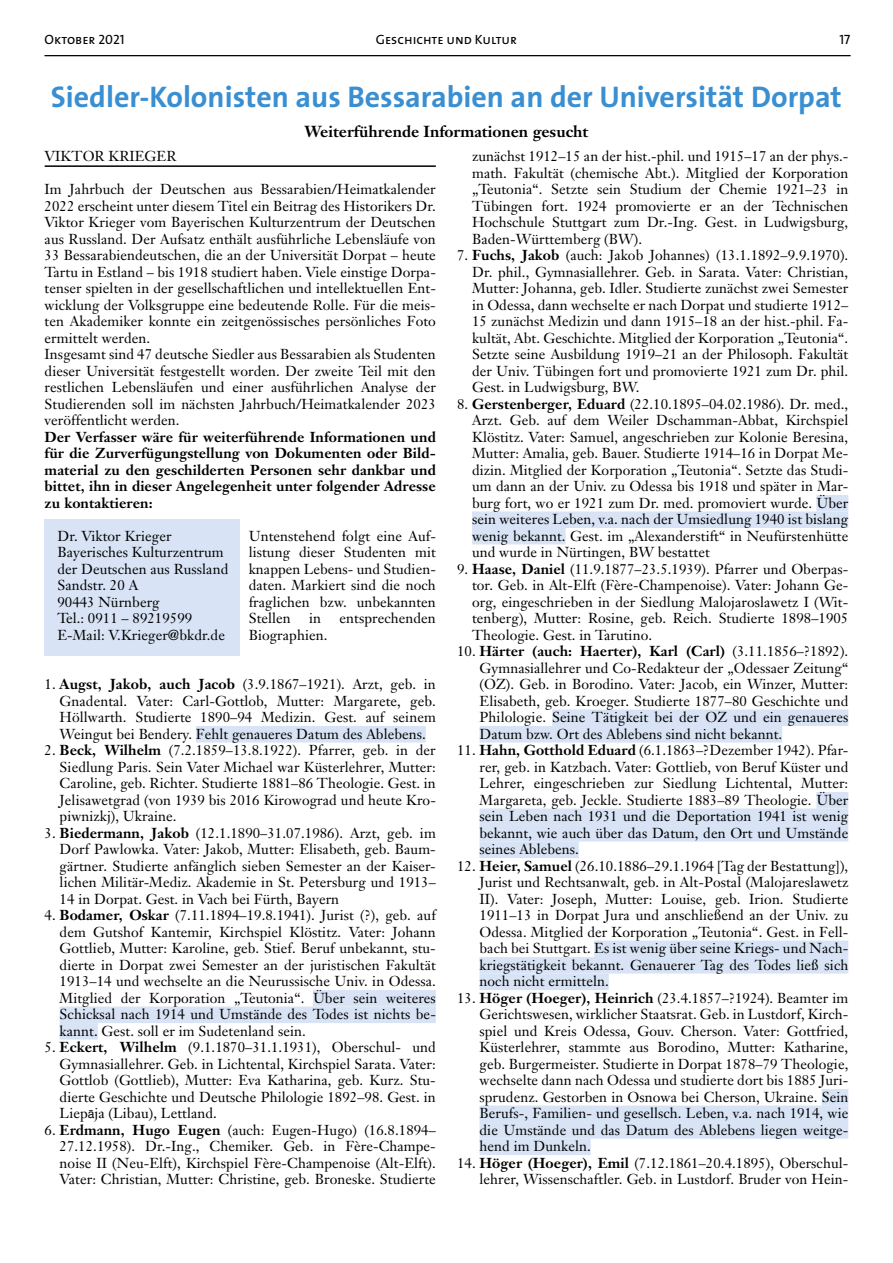
<style>
.page{position:relative;width:893px;height:1263px;background:#fff}
.page>*{position:absolute;margin:0;border:0;box-sizing:border-box;transform-origin:0 0}
.t1{font:700 30px "The Sans";color:#398fd1}
.t2{font:700 15.75px "Janson Text";color:#000}
.t3{font:14.25px/16.5px "Janson Text";letter-spacing:.005em;color:#000;text-align:justify}
.t4{font:700 14.25px/16.5px "Janson Text";letter-spacing:.005em;color:#000;text-align:justify}
.t5{font:13.5px "The Sans Caps";color:#000}
.s1{font-weight:700}
.s2{font-family:"Helvetica";font-size:12px}
</style>
<div class="page">
<div style="left:45px;top:519px;width:195px;height:137px;background:#d8e4f5"></div>
<hr style="left:45px;top:55px;width:805px;height:1px;background:#000">
<hr style="left:45px;top:165px;width:391px;height:2px;background:#000">
<div style="left:196px;top:726px;width:230px;height:16px;background:#d8e4f5"></div>
<div style="left:313px;top:990px;width:123px;height:16px;background:#d8e4f5"></div>
<div style="left:60px;top:1006px;width:376px;height:17px;background:#d8e4f5"></div>
<div style="left:60px;top:1023px;width:38px;height:16px;background:#d8e4f5"></div>
<div style="left:816px;top:495px;width:32px;height:16px;background:#d8e4f5"></div>
<div style="left:472px;top:511px;width:376px;height:17px;background:#d8e4f5"></div>
<div style="left:472px;top:528px;width:94px;height:16px;background:#d8e4f5"></div>
<div style="left:552px;top:709px;width:296px;height:17px;background:#d8e4f5"></div>
<div style="left:480px;top:726px;width:302px;height:16px;background:#d8e4f5"></div>
<div style="left:816px;top:792px;width:32px;height:16px;background:#d8e4f5"></div>
<div style="left:480px;top:808px;width:368px;height:17px;background:#d8e4f5"></div>
<div style="left:480px;top:825px;width:368px;height:16px;background:#d8e4f5"></div>
<div style="left:480px;top:841px;width:99px;height:17px;background:#d8e4f5"></div>
<div style="left:594px;top:940px;width:254px;height:17px;background:#d8e4f5"></div>
<div style="left:480px;top:957px;width:368px;height:16px;background:#d8e4f5"></div>
<div style="left:480px;top:973px;width:129px;height:17px;background:#d8e4f5"></div>
<div style="left:822px;top:1089px;width:26px;height:16px;background:#d8e4f5"></div>
<div style="left:480px;top:1105px;width:368px;height:17px;background:#d8e4f5"></div>
<div style="left:480px;top:1122px;width:368px;height:16px;background:#d8e4f5"></div>
<div style="left:480px;top:1138px;width:111px;height:17px;background:#d8e4f5"></div>
<p class="t5" style="left:45px;top:28px;width:81px">Oktober 2021</p>
<p class="t5" style="left:839px;top:28px;width:12px">17</p>
<p class="t5" style="left:376px;top:28px;width:143px">Geschichte und Kultur</p>
<h1 class="t1" style="left:51px;top:71px;width:792px">Siedler-Kolonisten aus Bessarabien an der Universität Dorpat</h1>
<p class="t2" style="left:305px;top:121px;width:285px">Weiterführende Informationen gesucht</p>
<p class="t3" style="left:45px;top:148px;width:133px">VIKTOR KRIEGER</p>
<p class="t3" style="left:45px;top:181px;width:393px;text-align:left">Im Jahrbuch der Deutschen aus Bessarabien/Heimatkalender 2022 erscheint unter diesem Titel ein Beitrag des Historikers Dr.<br>Viktor Krieger vom Bayerischen Kulturzentrum der Deutschen aus Russland. Der Aufsatz enthält ausführliche Lebensläufe von 33 Bessarabiendeutschen, die an der Universität Dorpat – heute Tartu in Estland – bis 1918 studiert haben. Viele einstige Dorpa&shy;tenser spielten in der gesellschaftlichen und intellektuellen Ent&shy;wicklung der Volksgruppe eine bedeutende Rolle. Für die meis&shy;ten Akademiker konnte ein zeitgenössisches persönliches Foto ermittelt werden.<br>Insgesamt sind 47 deutsche Siedler aus Bessarabien als Studenten dieser Universität festgestellt worden. Der zweite Teil mit den restlichen Lebensläufen und einer ausführlichen Analyse der Studierenden soll im nächsten Jahrbuch/Heimatkalender 2023 veröffentlicht werden.</p>
<p class="t4" style="left:45px;top:428px;width:393px">Der Verfasser wäre für weiterführende Informationen und für die Zurverfügungstellung von Dokumenten oder Bild&shy;material zu den geschilderten Personen sehr dankbar und bittet, ihn in dieser Angelegenheit unter folgender Adresse zu kontaktieren:</p>
<p class="t3" style="left:249px;top:527px;width:189px">Untenstehend folgt eine Auf&shy;listung dieser Studenten mit knappen Lebens- und Studien&shy;daten. Markiert sind die noch fraglichen bzw. unbekannten Stellen</p>
<p class="t3" style="left:57px;top:527px;width:172px;text-align:left">Dr. Viktor Krieger<br>Bayerisches Kulturzentrum der Deutschen aus Russland<br>Sandstr. 20 A<br>90443 Nürnberg<br>Tel.: 0911 – 89219599<br>E-Mail: V.Krieger@bkdr.de</p>
<p class="t3" style="left:309px;top:610px;width:13px">in</p>
<p class="t3" style="left:340px;top:610px;width:98px">entsprechenden</p>
<p class="t3" style="left:249px;top:626px;width:80px">Biographien.</p>
<p class="t3" style="left:60px;top:676px;width:378px;text-indent:-15px">1. <span class="s1">Augst, Jakob, auch Jacob</span> (3.9.1867–1921). Arzt, geb. in Gnadental. Vater: Carl-Gottlob, Mutter: Margarete, geb.<br>Höllwarth. Studierte 1890–94 Medizin. Gest. auf seinem Weingut bei Bendery. Fehlt genaueres Datum des Ablebens.</p>
<p class="t3" style="left:60px;top:742px;width:378px;text-indent:-15px">2. <span class="s1">Beck, Wilhelm</span> (7.2.1859–13.8.1922). Pfarrer, geb. in der Siedlung Paris. Sein Vater Michael war Küsterlehrer, Mutter:<br>Caroline, geb. Richter. Studierte 1881–86 Theologie. Gest. in Jelisawetgrad (von 1939 bis 2016 Kirowograd und heute Kro&shy;piwnizkj), Ukraine.</p>
<p class="t3" style="left:60px;top:824px;width:378px;text-align:left;text-indent:-15px">3. <span class="s1">Biedermann, Jakob</span> (12.1.1890–31.07.1986). Arzt, geb. im Dorf Pawlowka. Vater: Jakob, Mutter: Elisabeth, geb. Baum&shy;gärtner. Studierte anfänglich sieben Semester an der Kaiser&shy;lichen Militär-Mediz. Akademie in St. Petersburg und 1913– 14 in Dorpat. Gest. in Vach bei Fürth, Bayern</p>
<p class="t3" style="left:60px;top:907px;width:378px;text-indent:-15px">4. <span class="s1">Bodamer, Oskar</span> (7.11.1894–19.8.1941). Jurist (?), geb. auf dem Gutshof Kantemir, Kirchspiel Klöstitz. Vater: Johann Gottlieb, Mutter: Karoline, geb. Stief. Beruf unbekannt, stu&shy;dierte in Dorpat zwei Semester an der juristischen Fakultät 1913–14 und wechselte an die Neurussische Univ. in Odessa.<br>Mitglied der Korporation „Teutonia“. Über sein weiteres Schicksal nach 1914 und Umstände des Todes ist nichts be&shy;kannt. Gest. soll er im Sudetenland sein.</p>
<p class="t3" style="left:60px;top:1039px;width:378px;text-indent:-15px">5. <span class="s1">Eckert, Wilhelm</span> (9.1.1870–31.1.1931), Oberschul- und Gymnasiallehrer. Geb. in Lichtental, Kirchspiel Sarata. Vater:<br>Gottlob (Gottlieb), Mutter: Eva Katharina, geb. Kurz. Stu&shy;dierte Geschichte und Deutsche Philologie 1892–98. Gest. in Liep<span class="s2">ā</span>ja (Libau), Lettland.</p>
<p class="t3" style="left:60px;top:1121px;width:378px;text-indent:-15px">6. <span class="s1">Erdmann, Hugo Eugen</span> (auch: Eugen-Hugo) (16.8.1894– 27.12.1958). Dr.-Ing., Chemiker. Geb. in Fère-Champe&shy;noise II (Neu-Elft), Kirchspiel Fère-Champenoise (Alt-Elft).<br>Vater: Christian, Mutter: Christine, geb. Broneske. Studierte</p>
<p class="t3" style="left:472px;top:148px;width:378px">zunächst 1912–15 an der hist.-phil. und 1915–17 an der phys.- math. Fakultät (chemische Abt.). Mitglied der Korporation „Teutonia“. Setzte sein Studium der Chemie 1921–23 in Tübingen fort. 1924 promovierte er an der Technischen Hochschule Stuttgart zum Dr.-Ing. Gest. in Ludwigsburg, Baden-Württemberg (BW).</p>
<p class="t3" style="left:472px;top:247px;width:378px;text-indent:-15px">7. <span class="s1">Fuchs, Jakob</span> (auch: Jakob Johannes) (13.1.1892–9.9.1970).<br>Dr. phil., Gymnasiallehrer. Geb. in Sarata. Vater: Christian, Mutter: Johanna, geb. Idler. Studierte zunächst zwei Semester in Odessa, dann wechselte er nach Dorpat und studierte 1912– 15 zunächst Medizin und dann 1915–18 an der hist.-phil. Fa&shy;kultät, Abt. Geschichte. Mitglied der Korporation „Teutonia“.<br>Setzte seine Ausbildung 1919–21 an der Philosoph. Fakultät der Univ. Tübingen fort und promovierte 1921 zum Dr. phil.<br>Gest. in Ludwigsburg, BW.</p>
<p class="t3" style="left:472px;top:395px;width:378px;text-indent:-15px">8. <span class="s1">Gerstenberger, Eduard</span> (22.10.1895–04.02.1986). Dr. med., Arzt. Geb. auf dem Weiler Dschamman-Abbat, Kirchspiel Klöstitz. Vater: Samuel, angeschrieben zur Kolonie Beresina, Mutter: Amalia, geb. Bauer. Studierte 1914–16 in Dorpat Me&shy;dizin. Mitglied der Korporation „Teutonia“. Setzte das Studi&shy;um dann an der Univ. zu Odessa bis 1918 und später in Mar&shy;burg fort, wo er 1921 zum Dr. med. promoviert wurde. Über sein weiteres Leben, v.a. nach der Umsiedlung 1940 ist bislang wenig bekannt. Gest. im „Alexanderstift“ in Neufürstenhütte und wurde in Nürtingen, BW bestattet</p>
<p class="t3" style="left:472px;top:560px;width:378px;text-indent:-15px">9. <span class="s1">Haase, Daniel</span> (11.9.1877–23.5.1939). Pfarrer und Oberpas&shy;tor. Geb. in Alt-Elft (Fère-Champenoise). Vater: Johann Ge&shy;org, eingeschrieben in der Siedlung Malojaroslawetz I (Wit&shy;tenberg), Mutter: Rosine, geb. Reich. Studierte 1898–1905<br>Theologie. Gest. in Tarutino.</p>
<p class="t3" style="left:480px;top:643px;width:370px;text-indent:-22px">10. <span class="s1">Härter (auch: Haerter), Karl (Carl)</span> (3.11.1856–?1892).<br>Gymnasiallehrer und Co-Redakteur der „Odessaer Zeitung“ (OZ). Geb. in Borodino. Vater: Jacob, ein Winzer, Mutter:<br>Elisabeth, geb. Kroeger. Studierte 1877–80 Geschichte und Philologie. Seine Tätigkeit bei der OZ und ein genaueres Datum bzw. Ort des Ablebens sind nicht bekannt.</p>
<p class="t3" style="left:480px;top:742px;width:370px;text-indent:-22px">11. <span class="s1">Hahn, Gotthold Eduard</span> (6.1.1863–?Dezember 1942). Pfar&shy;rer, geb. in Katzbach. Vater: Gottlieb, von Beruf Küster und Lehrer, eingeschrieben zur Siedlung Lichtental, Mutter:<br>Margareta, geb. Jeckle. Studierte 1883–89 Theologie. Über sein Leben nach 1931 und die Deportation 1941 ist wenig bekannt, wie auch über das Datum, den Ort und Umstände seines Ablebens.</p>
<p class="t3" style="left:480px;top:857px;width:370px;text-indent:-22px">12. <span class="s1">Heier, Samuel</span> (26.10.1886–29.1.1964 [Tag der Bestattung]), Jurist und Rechtsanwalt, geb. in Alt-Postal (Malojareslawetz II). Vater: Joseph, Mutter: Louise, geb. Irion. Studierte 1911–13 in Dorpat Jura und anschließend an der Univ. zu Odessa. Mitglied der Korporation „Teutonia“. Gest. in Fell&shy;bach bei Stuttgart. Es ist wenig über seine Kriegs- und Nach&shy;kriegstätigkeit bekannt. Genauerer Tag des Todes ließ sich noch nicht ermitteln.</p>
<p class="t3" style="left:480px;top:989px;width:370px;text-indent:-22px">13. <span class="s1">Höger (Hoeger), Heinrich</span> (23.4.1857–?1924). Beamter im Gerichtswesen, wirklicher Staatsrat. Geb. in Lustdorf, Kirch&shy;spiel und Kreis Odessa, Gouv. Cherson. Vater: Gottfried, Küsterlehrer, stammte aus Borodino, Mutter: Katharine, geb. Burgermeister. Studierte in Dorpat 1878–79 Theologie, wechselte dann nach Odessa und studierte dort bis 1885 Juri&shy;sprudenz. Gestorben in Osnowa bei Cherson, Ukraine. Sein Berufs-, Familien- und gesellsch. Leben, v.a. nach 1914, wie die Umstände und das Datum des Ablebens liegen weitge&shy;hend im Dunkeln.</p>
<p class="t3" style="left:457px;top:1154px;width:393px;text-align:right">14. <span class="s1">Höger (Hoeger), Emil</span> (7.12.1861–20.4.1895), Oberschul&shy;lehrer, Wissenschaftler. Geb. in Lustdorf. Bruder von Hein-</p>
</div>
